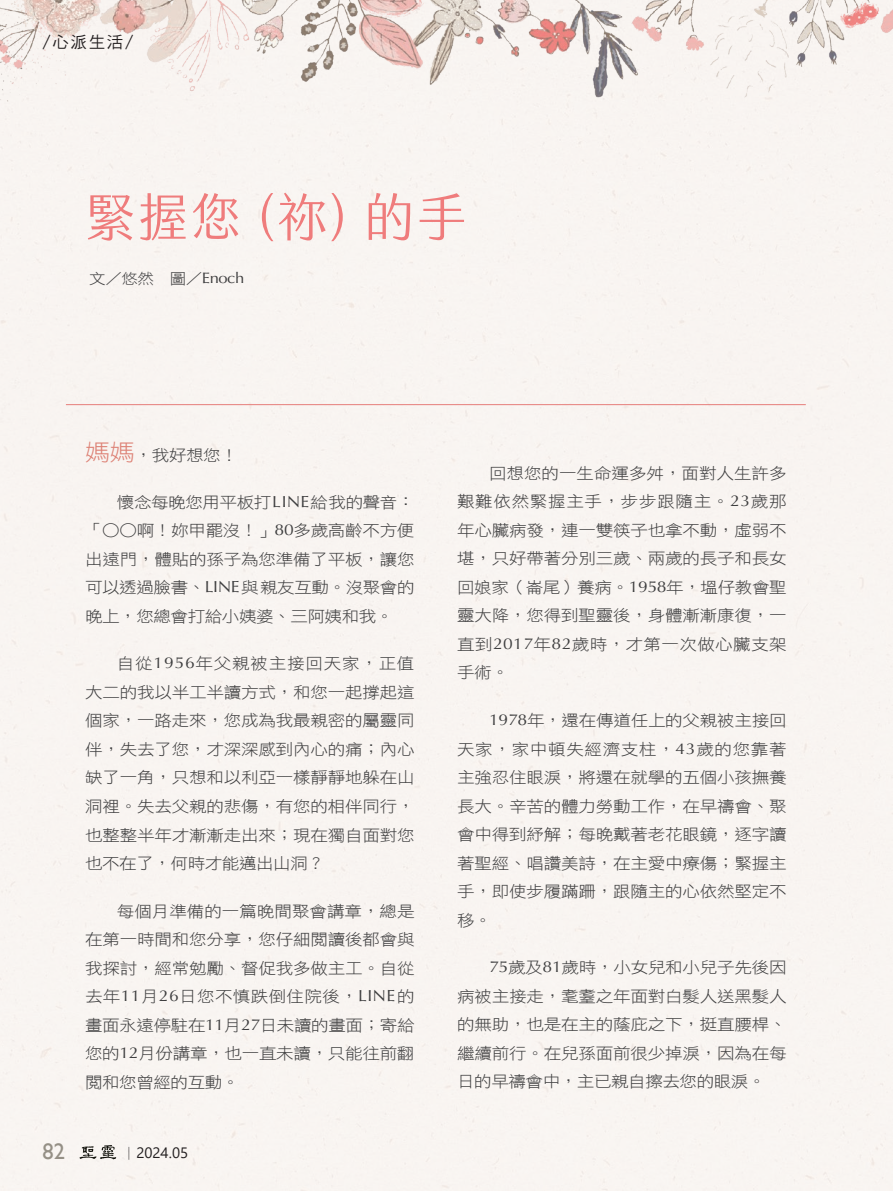
<style>
.page{position:relative;width:893px;height:1191px;background:#fff}
.page>*{position:absolute;margin:0;border:0;box-sizing:border-box;transform-origin:0 0}
.題目_凝書體{font:51px "jf jinxuan fresh 2.2 Book";color:#ef7c7c}
.t1{font:22.5px "Gill Sans";color:#959086}
.專欄{font:16.5px "DF Hei W5 WIN BF";color:#231f20}
.Normal-首段{font:15.75px/28.5px "DF Hei W3 WIN BF";letter-spacing:-.01em;color:#3e3e3f;text-align:justify;scale:1.11 1}
.t2{font:15px "Segoe UI";color:#231f20}
.作者{font:14.85px "DF Hei W3 WIN BF";color:#3e3e3f;scale:1.11 1}
.s1{font-family:"Optima"}
.s2{font-size:22.95px;color:#dd8175}
.s3{font-family:"Adobe Ming Std";font-weight:300}
</style>
<div class="page">
<img style="left:0;top:0;width:893px;height:166px">
<hr style="left:66px;top:404px;width:740px;height:1px;background:#e78582">
<svg style="left:80px;top:1145px;width:36px;height:14px"></svg>
<p class="專欄" style="left:43px;top:34px;width:92px">/心派生活/</p>
<p class="題目_凝書體" style="left:85px;top:188px;width:383px">緊握您（祢）的手</p>
<p class="作者" style="left:89px;top:271px;width:141px">文／悠然　圖／<span class="s1">Enoch</span></p>
<p class="Normal-首段" style="left:85px;top:441px;width:139px"><span class="s2">媽媽</span>，我好想您！</p>
<p class="Normal-首段" style="left:85px;top:488px;width:298px;text-indent:32px">懷念每晚您用平板打<span class="s1">LINE</span>給我的聲音：「○○啊！妳甲罷沒！」<span class="s1">80</span>多歲高齡不方便出遠門，體貼的孫子為您準備了平板，讓您可以透過臉書、<span class="s1">LINE</span>與親友互動。沒聚會的晚上，您總會打給小姨婆、三阿姨和我。</p>
<p class="Normal-首段" style="left:85px;top:649px;width:298px;text-indent:32px">自從<span class="s1">1956</span>年父親被主接回天家，正值大二的我以半工半讀方式，和您一起撐起這個家，一路走來，您成為我最親密的屬靈同伴，失去了您，才深深感到內心的痛；內心缺了一角，只想和以利亞一樣靜靜地躲在山洞裡。失去父親的悲傷，有您的相伴同行，也整整半年才漸漸走出來；現在獨自面對您也不在了，何時才能邁出山洞？</p>
<p class="Normal-首段" style="left:85px;top:896px;width:298px;text-indent:32px">每個月準備的一篇晚間聚會講章，總是在第一時間和您分享，您仔細閱讀後都會與我探討，經常勉勵、督促我多做主工。自從去年<span class="s1">11</span>月<span class="s1">26</span>日您不慎跌倒住院後，<span class="s1">LINE</span>的畫面永遠停駐在<span class="s1">11</span>月<span class="s1">27</span>日未讀的畫面；寄給您的<span class="s1">12</span>月份講章，也一直未讀，只能往前翻閱和您曾經的互動。</p>
<h2 class="t1" style="left:43px;top:1138px;width:24px">82</h2>
<p class="t2" style="left:121px;top:1138px;width:68px"><span class="s3">｜</span>2024.05</p>
<p class="Normal-首段" style="left:457px;top:459px;width:298px;text-indent:32px">回想您的一生命運多舛，面對人生許多艱難依然緊握主手，步步跟隨主。<span class="s1">23</span>歲那年心臟病發，連一雙筷子也拿不動，虛弱不堪，只好帶著分別三歲、兩歲的長子和長女回娘家（崙尾）養病。<span class="s1">1958</span>年，塭仔教會聖靈大降，您得到聖靈後，身體漸漸康復，一直到<span class="s1">2017</span>年<span class="s1">82</span>歲時，才第一次做心臟支架手術。</p>
<p class="Normal-首段" style="left:457px;top:706px;width:298px;text-indent:32px"><span class="s1">1978</span>年，還在傳道任上的父親被主接回天家，家中頓失經濟支柱，<span class="s1">43</span>歲的您靠著主強忍住眼淚，將還在就學的五個小孩撫養長大。辛苦的體力勞動工作，在早禱會、聚會中得到紓解；每晚戴著老花眼鏡，逐字讀著聖經、唱讚美詩，在主愛中療傷；緊握主手，即使步履蹣跚，跟隨主的心依然堅定不移。</p>
<p class="Normal-首段" style="left:457px;top:953px;width:298px;text-indent:32px"><span class="s1">75</span>歲及<span class="s1">81</span>歲時，小女兒和小兒子先後因病被主接走，耄耋之年面對白髮人送黑髮人的無助，也是在主的蔭庇之下，挺直腰桿、繼續前行。在兒孫面前很少掉淚，因為在每日的早禱會中，主已親自擦去您的眼淚。</p>
</div>
